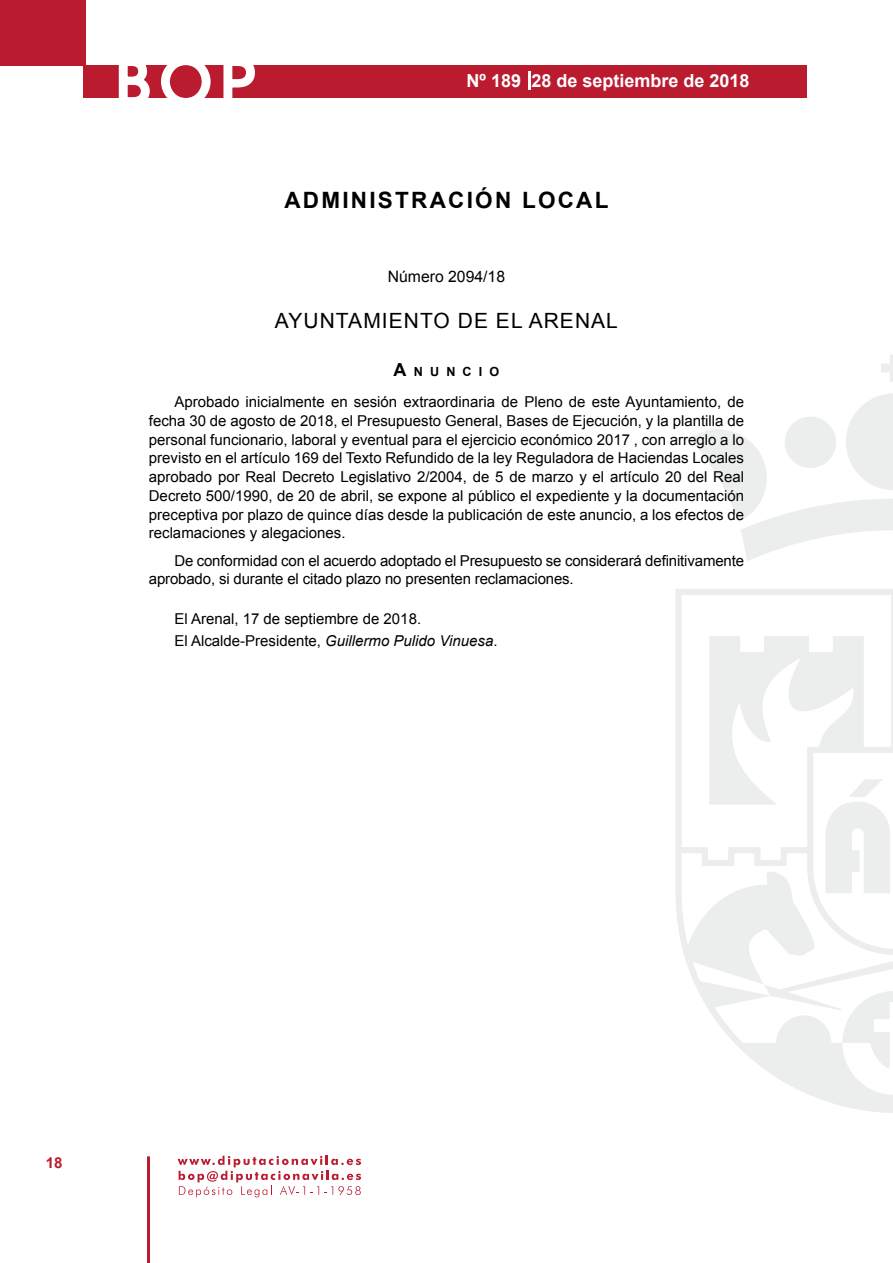
<style>
.page{position:relative;width:893px;height:1263px;background:#fff}
.page>*{position:absolute;margin:0;border:0;box-sizing:border-box;transform-origin:0 0}
.t1{font:500 61.5px "Avant Garde";color:#fff}
.t2{font:700 22.5px "Arial";letter-spacing:.1em;color:#000}
.t3{font:21px "Arial";letter-spacing:.05em;color:#000}
.t4{font:700 18px "Arial";color:#fff}
.t5{font:15.75px "Arial";color:#000}
.t6{font:15px/18.8px "Arial";letter-spacing:-.01em;color:#000}
.t7{font:700 15px "Arial";color:#ba1b2f}
.t8{font:700 12.6px "Arial";letter-spacing:.57em;color:#000}
.s1{font-size:18px}
.s2{font-style:italic}
</style>
<div class="page">
<svg style="left:178px;top:1156px;width:183px;height:41px"></svg>
<hr style="left:147px;top:1156px;width:3px;height:107px;background:#ba1b2f">
<div style="left:0;top:0;width:85px;height:66px;background:#ba1b2f"></div>
<div style="left:84px;top:65px;width:723px;height:33px;background:#ba1b2f"></div>
<svg style="left:118px;top:65px;width:32px;height:33px"></svg>
<svg style="left:161px;top:65px;width:50px;height:33px"></svg>
<svg style="left:223px;top:65px;width:32px;height:33px"></svg>
<svg style="left:529px;top:71px;width:2px;height:19px"></svg>
<svg style="left:881px;top:355px;width:12px;height:27px"></svg>
<svg style="left:690px;top:393px;width:203px;height:168px"></svg>
<svg style="left:676px;top:589px;width:217px;height:524px"></svg>
<svg style="left:764px;top:984px;width:129px;height:86px"></svg>
<svg style="left:825px;top:779px;width:66px;height:114px"></svg>
<h1 class="t1" style="left:115px;top:44px;width:141px">BOP</h1>
<p class="t4" style="left:467px;top:69px;width:284px">Nº 189 28 de septiembre de 2018</p>
<h2 class="t2" style="left:284px;top:185px;width:325px">ADMINISTRACIÓN LOCAL</h2>
<p class="t5" style="left:388px;top:266px;width:119px">Número 2094/18</p>
<h3 class="t3" style="left:275px;top:307px;width:344px">AYUNTAMIENTO DE EL ARENAL</h3>
<p class="t8" style="left:394px;top:363px;width:107px"><span class="s1">A</span>NUNCIO</p>
<p class="t6" style="left:149px;top:392px;width:597px;text-align:justify;text-indent:26px">Aprobado inicialmente en sesión extraordinaria de Pleno de este Ayuntamiento, de fecha 30 de agosto de 2018, el Presupuesto General, Bases de Ejecución, y la plantilla de personal funcionario, laboral y eventual para el ejercicio económico 2017 , con arreglo a lo previsto en el artículo 169 del Texto Refundido de la ley Reguladora de Haciendas Locales aprobado por Real Decreto Legislativo 2/2004, de 5 de marzo y el artículo 20 del Real Decreto 500/1990, de 20 de abril, se expone al público el expediente y la documentación preceptiva por plazo de quince días desde la publicación de este anuncio, a los efectos de reclamaciones y alegaciones.</p>
<p class="t6" style="left:149px;top:551px;width:597px;text-indent:26px">De conformidad con el acuerdo adoptado el Presupuesto se considerará definitivamente aprobado, si durante el citado plazo no presenten reclamaciones.</p>
<p class="t6" style="left:174px;top:607px;width:325px;line-height:22.2px">El Arenal, 17 de septiembre de 2018.<br>El Alcalde-Presidente, <span class="s2">Guillermo Pulido Vinuesa</span>.</p>
<p class="t7" style="left:46px;top:1153px;width:18px">18</p>
</div>
